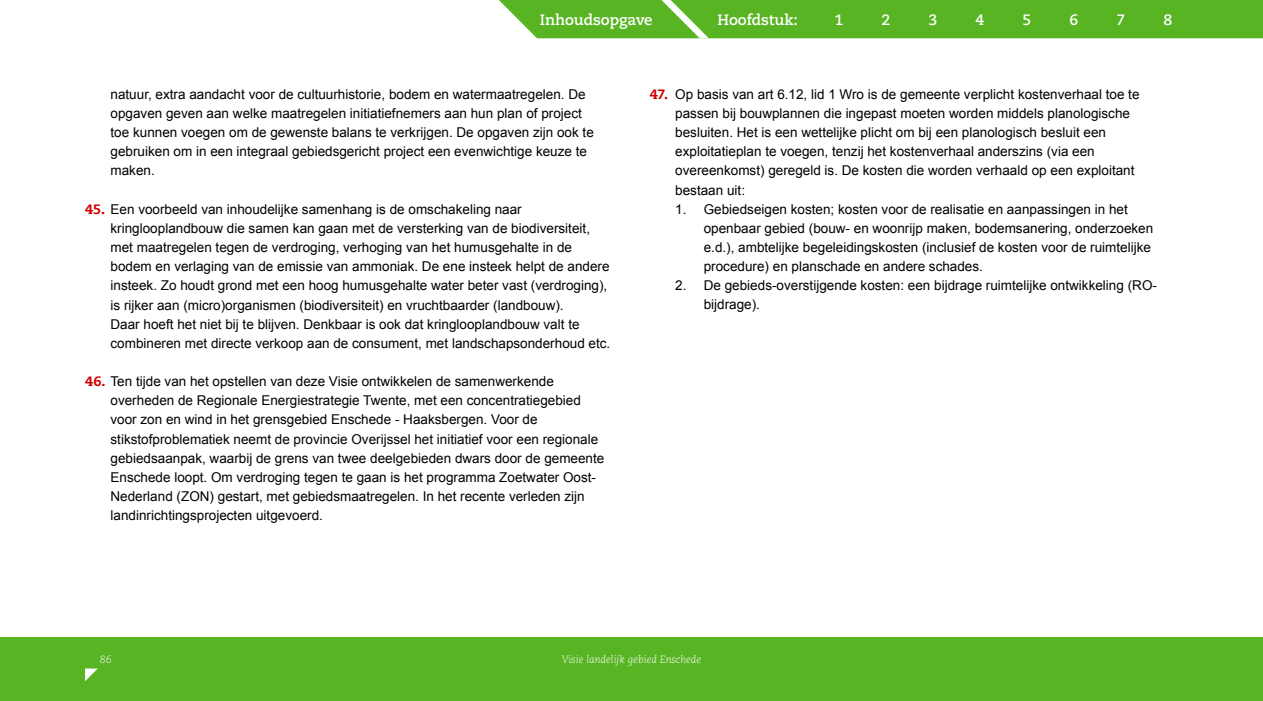
<style>
.page{position:relative;width:1263px;height:701px;background:#fff}
.page>*{position:absolute;margin:0;border:0;box-sizing:border-box;transform-origin:0 0}
.t1{font:700 15px "Caecilia";letter-spacing:-.005em;color:#fff}
.t2{font:13.5px/19.2px "Arial";color:#000}
.t3{font:italic 300 10.5px "Caecilia";color:#fff}
.s1{font-family:"Caecilia";font-weight:800;color:#c00}
</style>
<div class="page">
<div style="left:499px;top:0;width:764px;height:38px;background:#58b423"></div>
<div style="left:0;top:636px;width:1263px;height:64px;background:#58b423"></div>
<svg style="left:85px;top:668px;width:13px;height:12px"></svg>
<p class="t1" style="left:540px;top:11px;width:114px">Inhoudsopgave</p>
<p class="t1" style="left:717px;top:11px;width:82px">Hoofdstuk:</p>
<p class="t1" style="left:834px;top:11px;width:10px">1</p>
<p class="t1" style="left:881px;top:11px;width:10px">2</p>
<p class="t1" style="left:928px;top:11px;width:10px">3</p>
<p class="t1" style="left:975px;top:11px;width:10px">4</p>
<p class="t1" style="left:1022px;top:11px;width:10px">5</p>
<p class="t1" style="left:1069px;top:11px;width:10px">6</p>
<p class="t1" style="left:1116px;top:11px;width:10px">7</p>
<p class="t1" style="left:1163px;top:11px;width:10px">8</p>
<p class="t2" style="left:111px;top:84px;width:485px">natuur, extra aandacht voor de cultuurhistorie, bodem en watermaatregelen. De opgaven geven aan welke maatregelen initiatiefnemers aan hun plan of project toe kunnen voegen om de gewenste balans te verkrijgen. De opgaven zijn ook te gebruiken om in een integraal gebiedsgericht project een evenwichtige keuze te maken.</p>
<p class="t2" style="left:111px;top:199px;width:501px;text-indent:-26px"><span class="s1">45.</span> Een voorbeeld van inhoudelijke samenhang is de omschakeling naar kringlooplandbouw die samen kan gaan met de versterking van de biodiversiteit, met maatregelen tegen de verdroging, verhoging van het humusgehalte in de bodem en verlaging van de emissie van ammoniak. De ene insteek helpt de andere insteek. Zo houdt grond met een hoog humusgehalte water beter vast (verdroging), is rijker aan (micro)organismen (biodiversiteit) en vruchtbaarder (landbouw).<br>Daar hoeft het niet bij te blijven. Denkbaar is ook dat kringlooplandbouw valt te combineren met directe verkoop aan de consument, met landschapsonderhoud etc.</p>
<p class="t2" style="left:111px;top:371px;width:495px;text-indent:-26px"><span class="s1">46.</span> Ten tijde van het opstellen van deze Visie ontwikkelen de samenwerkende overheden de Regionale Energiestrategie Twente, met een concentratiegebied voor zon en wind in het grensgebied Enschede - Haaksbergen. Voor de stikstofproblematiek neemt de provincie Overijssel het initiatief voor een regionale gebiedsaanpak, waarbij de grens van twee deelgebieden dwars door de gemeente Enschede loopt. Om verdroging tegen te gaan is het programma Zoetwater Oost-Nederland (ZON) gestart, met gebiedsmaatregelen. In het recente verleden zijn landinrichtingsprojecten uitgevoerd.</p>
<p class="t2" style="left:675px;top:84px;width:466px;text-indent:-26px"><span class="s1">47.</span> Op basis van art 6.12, lid 1 Wro is de gemeente verplicht kostenverhaal toe te passen bij bouwplannen die ingepast moeten worden middels planologische besluiten. Het is een wettelijke plicht om bij een planologisch besluit een exploitatieplan te voegen, tenzij het kostenverhaal anderszins (via een overeenkomst) geregeld is. De kosten die worden verhaald op een exploitant bestaan uit:</p>
<p class="t2" style="left:704px;top:199px;width:451px;text-indent:-28px">1. Gebiedseigen kosten; kosten voor de realisatie en aanpassingen in het openbaar gebied (bouw- en woonrijp maken, bodemsanering, onderzoeken e.d.), ambtelijke begeleidingskosten (inclusief de kosten voor de ruimtelijke procedure) en planschade en andere schades.</p>
<p class="t2" style="left:704px;top:276px;width:455px;text-indent:-28px">2. De gebieds-overstijgende kosten: een bijdrage ruimtelijke ontwikkeling (RO&shy;bijdrage).</p>
<p class="t3" style="left:100px;top:653px;width:13px">86</p>
<p class="t3" style="left:562px;top:653px;width:141px">Visie landelijk gebied Enschede</p>
</div>
